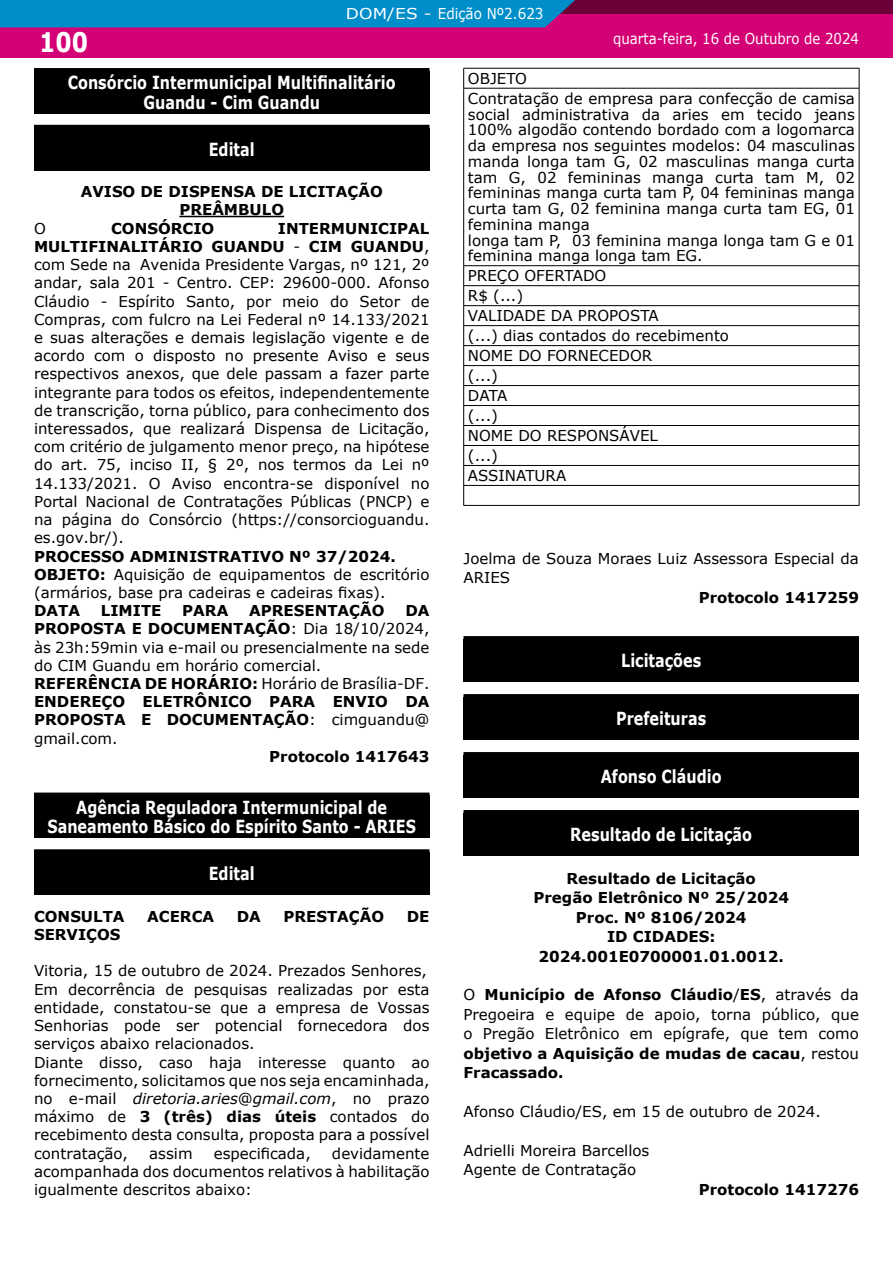
<style>
.page{position:relative;width:893px;height:1263px;background:#fff}
.page>*{position:absolute;margin:0;border:0;box-sizing:border-box;transform-origin:0 0}
.t1{font:700 27px "Verdana";color:#fff;scale:.85 1}
.t2{font:700 18px/19.5px "Verdana";color:#fff;text-align:center;scale:.8 1}
.t3{font:15px/18.1px "Verdana";color:#000}
.t4{font:700 15px/19.5px "Verdana";color:#000;text-align:center}
.t5{font:15px "Verdana";color:#fff;scale:.89 1}
.t6{font:15px "Verdana";color:#fff;scale:1.14 1}
.s1{font-weight:700}
.s2{font-style:italic}
</style>
<div class="page">
<div style="left:0;top:0;width:893px;height:57px;background:#d40075"></div>
<div style="left:0;top:0;width:893px;height:14px;background:#6b0037"></div>
<div style="left:0;top:0;width:575px;height:27px;background:#008eca"></div>
<hr style="left:179px;top:216px;width:105px;height:1px;background:#000">
<div style="left:34px;top:71px;width:395px;height:43px;background:#000"></div>
<div style="left:34px;top:68px;width:395px;height:6px;background:#000"></div>
<div style="left:34px;top:128px;width:395px;height:42px;background:#000"></div>
<div style="left:34px;top:125px;width:395px;height:6px;background:#000"></div>
<div style="left:34px;top:795px;width:395px;height:43px;background:#000"></div>
<div style="left:34px;top:792px;width:395px;height:6px;background:#000"></div>
<div style="left:34px;top:852px;width:395px;height:43px;background:#000"></div>
<div style="left:34px;top:849px;width:395px;height:6px;background:#000"></div>
<svg style="left:464px;top:69px;width:395px;height:436px"></svg>
<hr style="left:463px;top:68px;width:396px;height:1px;background:#000">
<hr style="left:463px;top:88px;width:396px;height:1px;background:#000">
<hr style="left:463px;top:265px;width:396px;height:1px;background:#000">
<hr style="left:463px;top:285px;width:396px;height:1px;background:#000">
<hr style="left:463px;top:305px;width:396px;height:1px;background:#000">
<hr style="left:463px;top:325px;width:396px;height:1px;background:#000">
<hr style="left:463px;top:345px;width:396px;height:1px;background:#000">
<hr style="left:463px;top:365px;width:396px;height:1px;background:#000">
<hr style="left:463px;top:385px;width:396px;height:1px;background:#000">
<hr style="left:463px;top:405px;width:396px;height:1px;background:#000">
<hr style="left:463px;top:425px;width:396px;height:1px;background:#000">
<hr style="left:463px;top:445px;width:396px;height:1px;background:#000">
<hr style="left:463px;top:465px;width:396px;height:1px;background:#000">
<hr style="left:463px;top:485px;width:396px;height:1px;background:#000">
<hr style="left:463px;top:505px;width:396px;height:1px;background:#000">
<svg style="left:463px;top:68px;width:1px;height:20px"></svg>
<hr style="left:463px;top:88px;width:1px;height:177px;background:#000">
<svg style="left:463px;top:266px;width:1px;height:239px"></svg>
<svg style="left:859px;top:68px;width:1px;height:20px"></svg>
<hr style="left:859px;top:88px;width:1px;height:177px;background:#000">
<svg style="left:859px;top:266px;width:1px;height:239px"></svg>
<div style="left:463px;top:639px;width:396px;height:43px;background:#000"></div>
<div style="left:463px;top:636px;width:396px;height:6px;background:#000"></div>
<div style="left:463px;top:697px;width:396px;height:43px;background:#000"></div>
<div style="left:463px;top:694px;width:396px;height:6px;background:#000"></div>
<div style="left:463px;top:755px;width:396px;height:42px;background:#000"></div>
<div style="left:463px;top:752px;width:396px;height:6px;background:#000"></div>
<div style="left:463px;top:813px;width:396px;height:42px;background:#000"></div>
<div style="left:463px;top:810px;width:396px;height:6px;background:#000"></div>
<h1 class="t1" style="left:39px;top:23px;width:59px">100</h1>
<p class="t6" style="left:346px;top:3px;width:175px">DOM/ES - Edição Nº2.623</p>
<p class="t5" style="left:613px;top:28px;width:278px">quarta-feira, 16 de Outubro de 2024</p>
<p class="t2" style="left:68px;top:73px;width:412px">Consórcio Intermunicipal Multifinalitário<br>Guandu - Cim Guandu</p>
<p class="t2" style="left:209px;top:139px;width:59px">Edital</p>
<p class="t4" style="left:81px;top:182px;width:304px;line-height:18.1px">AVISO DE DISPENSA DE LICITAÇÃO<br>PREÂMBULO</p>
<p class="t3" style="left:34px;top:219px;width:13px">O</p>
<p class="t4" style="left:111px;top:218px;width:105px">CONSÓRCIO</p>
<p class="t3" style="left:34px;top:219px;width:397px;text-align:justify;text-indent:244px"><span class="s1">INTERMUNICIPAL MULTIFINALITÁRIO GUANDU</span> - <span class="s1">CIM GUANDU</span>, com Sede na Avenida Presidente Vargas, nº 121, 2º andar, sala 201 - Centro. CEP: 29600-000. Afonso Cláudio - Espírito Santo, por meio do Setor de Compras, com fulcro na Lei Federal nº 14.133/2021 e suas alterações e demais legislação vigente e de acordo com o disposto no presente Aviso e seus respectivos anexos, que dele passam a fazer parte integrante para todos os efeitos, independentemente de transcrição, torna público, para conhecimento dos interessados, que realizará Dispensa de Licitação, com critério de julgamento menor preço, na hipótese do art. 75, inciso II, § 2º, nos termos da Lei nº 14.133/2021. O Aviso encontra-se disponível no Portal Nacional de Contratações Públicas (PNCP) e na página do Consórcio (https://consorcioguandu. es.gov.br/).</p>
<p class="t3" style="left:34px;top:547px;width:397px"><span class="s1">PROCESSO ADMINISTRATIVO Nº 37/2024.<br>OBJETO:</span> Aquisição de equipamentos de escritório (armários, base pra cadeiras e cadeiras fixas).</p>
<p class="t4" style="left:34px;top:601px;width:47px">DATA</p>
<p class="t4" style="left:101px;top:601px;width:62px">LIMITE</p>
<p class="t4" style="left:182px;top:601px;width:48px">PARA</p>
<p class="t4" style="left:249px;top:601px;width:137px">APRESENTAÇÃO</p>
<p class="t3" style="left:34px;top:601px;width:397px;text-indent:371px"><span class="s1">DA<br>PROPOSTA E DOCUMENTAÇÃO</span>: Dia 18/10/2024, às 23h:59min via e-mail ou presencialmente na sede do CIM Guandu em horário comercial.<br><span class="s1">REFERÊNCIA DE HORÁRIO:</span> Horário de Brasília-DF.<br><span class="s1">ENDEREÇO ELETRÔNICO PARA ENVIO DA<br>PROPOSTA E DOCUMENTAÇÃO</span>: cimguandu@ gmail.com.</p>
<p class="t4" style="left:269px;top:746px;width:162px">Protocolo 1417643</p>
<p class="t2" style="left:48px;top:797px;width:462px">Agência Reguladora Intermunicipal de<br>Saneamento Básico do Espírito Santo - ARIES</p>
<p class="t2" style="left:209px;top:864px;width:59px">Edital</p>
<p class="t4" style="left:34px;top:906px;width:92px">CONSULTA</p>
<p class="t4" style="left:147px;top:906px;width:68px">ACERCA</p>
<p class="t4" style="left:237px;top:906px;width:26px">DA</p>
<p class="t4" style="left:283px;top:906px;width:102px">PRESTAÇÃO</p>
<p class="t4" style="left:407px;top:906px;width:24px">DE</p>
<p class="t4" style="left:34px;top:924px;width:88px">SERVIÇOS</p>
<p class="t3" style="left:34px;top:962px;width:397px">Vitoria, 15 de outubro de 2024. Prezados Senhores, Em decorrência de pesquisas realizadas por esta entidade, constatou-se que a empresa de Vossas Senhorias pode ser potencial fornecedora dos serviços abaixo relacionados.<br>Diante disso, caso haja interesse quanto ao fornecimento, solicitamos que nos seja encaminhada, no e-mail <span class="s2">diretoria.aries</span>@<span class="s2">gmail.com</span>, no prazo máximo de <span class="s1">3 (três) dias úteis</span> contados do recebimento desta consulta, proposta para a possível contratação,</p>
<p class="t3" style="left:149px;top:1144px;width:45px">assim</p>
<p class="t3" style="left:214px;top:1144px;width:98px">especificada,</p>
<p class="t3" style="left:34px;top:1144px;width:397px;text-align:justify;text-indent:298px">devidamente acompanhada dos documentos relativos à habilitação igualmente descritos abaixo:</p>
<p class="t3" style="left:468px;top:68px;width:388px;line-height:20px">OBJETO<br>Contratação de empresa para confecção de camisa</p>
<p class="t3" style="left:468px;top:106px;width:388px;line-height:15.8px">social administrativa da aries em tecido jeans 100% algodão contendo bordado com a logomarca da empresa nos seguintes modelos: 04 masculinas manda longa tam G, 02 masculinas manga curta tam G, 02 femininas manga curta tam M, 02 femininas manga curta tam P, 04 femininas manga curta tam G, 02 feminina manga curta tam EG, 01 feminina manga<br>longa tam P, 03 feminina manga longa tam G e 01 feminina manga longa tam EG.</p>
<p class="t3" style="left:468px;top:266px;width:263px;line-height:20px">PREÇO OFERTADO<br>R$ (...)<br>VALIDADE DA PROPOSTA<br>(...) dias contados do recebimento<br>NOME DO FORNECEDOR<br>(...)<br>DATA<br>(...)<br>NOME DO RESPONSÁVEL<br>(...)<br>ASSINATURA</p>
<p class="t3" style="left:463px;top:549px;width:397px;line-height:19.5px">Joelma de Souza Moraes Luiz Assessora Especial da<br>ARIES</p>
<p class="t4" style="left:699px;top:587px;width:162px">Protocolo 1417259</p>
<p class="t2" style="left:621px;top:650px;width:102px">Licitações</p>
<p class="t2" style="left:616px;top:708px;width:114px">Prefeituras</p>
<p class="t2" style="left:601px;top:766px;width:153px">Afonso Cláudio</p>
<p class="t2" style="left:570px;top:824px;width:229px">Resultado de Licitação</p>
<p class="t4" style="left:533px;top:868px;width:257px">Resultado de Licitação<br>Pregão Eletrônico Nº 25/2024<br>Proc. Nº 8106/2024<br>ID CIDADES:<br>2024.001E0700001.01.0012.</p>
<p class="t3" style="left:463px;top:985px;width:397px;line-height:19.5px;text-align:justify">O <span class="s1">Município de Afonso Cláudio</span>/<span class="s1">ES</span>, através da Pregoeira e equipe de apoio, torna público, que o Pregão Eletrônico em epígrafe, que tem como <span class="s1">objetivo a Aquisição de mudas de cacau</span>, restou <span class="s1">Fracassado.</span></p>
<p class="t3" style="left:463px;top:1102px;width:359px">Afonso Cláudio/ES, em 15 de outubro de 2024.</p>
<p class="t3" style="left:463px;top:1141px;width:187px;line-height:19.5px">Adrielli Moreira Barcellos<br>Agente de Contratação</p>
<p class="t4" style="left:699px;top:1179px;width:162px">Protocolo 1417276</p>
</div>
